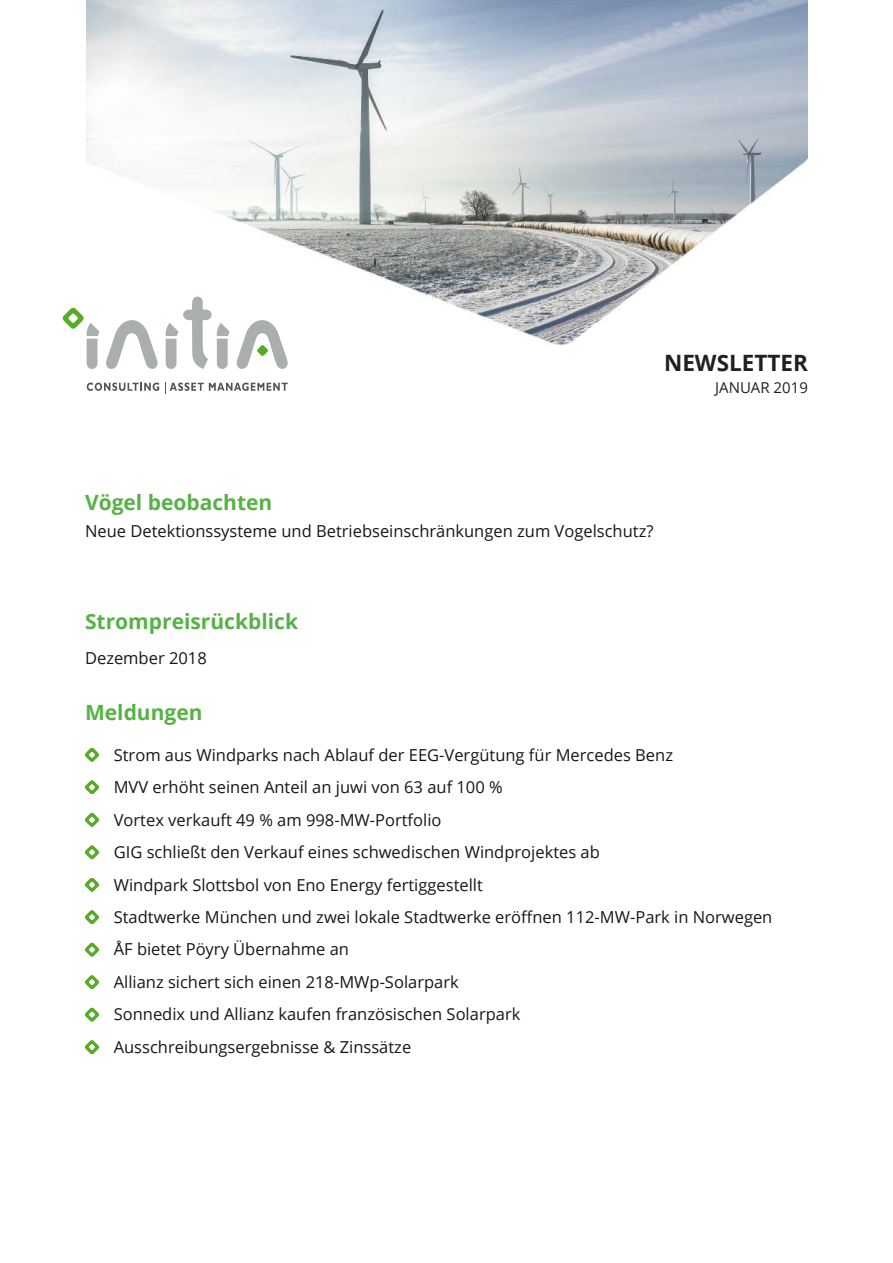
<style>
.page{position:relative;width:893px;height:1263px;background:#fff}
.page>*{position:absolute;margin:0;border:0;box-sizing:border-box;transform-origin:0 0}
.t1{font:700 22.5px "Open Sans";color:#221f1f}
.t2{font:700 21px "Open Sans";color:#57b246}
.t3{font:16.5px/32.4px "Open Sans";color:#13181c}
.t4{font:15px "Open Sans";color:#221f1f}
</style>
<div class="page">
<img style="left:86px;top:0;width:722px;height:345px">
<svg style="left:85px;top:748px;width:14px;height:14px"></svg>
<svg style="left:85px;top:813px;width:14px;height:14px"></svg>
<svg style="left:85px;top:845px;width:14px;height:14px"></svg>
<svg style="left:85px;top:878px;width:14px;height:14px"></svg>
<svg style="left:85px;top:910px;width:14px;height:14px"></svg>
<svg style="left:85px;top:943px;width:14px;height:13px"></svg>
<svg style="left:85px;top:975px;width:14px;height:14px"></svg>
<svg style="left:85px;top:780px;width:14px;height:14px"></svg>
<svg style="left:87px;top:382px;width:72px;height:9px"></svg>
<svg style="left:165px;top:382px;width:123px;height:11px"></svg>
<svg style="left:106px;top:320px;width:52px;height:49px"></svg>
<svg style="left:63px;top:307px;width:36px;height:62px"></svg>
<svg style="left:236px;top:320px;width:52px;height:49px"></svg>
<svg style="left:165px;top:297px;width:65px;height:72px"></svg>
<svg style="left:85px;top:1008px;width:14px;height:13px"></svg>
<svg style="left:85px;top:1040px;width:14px;height:14px"></svg>
<h1 class="t1" style="left:664px;top:352px;width:145px">NEWSLETTER</h1>
<p class="t4" style="left:715px;top:381px;width:94px">JANUAR 2019</p>
<p class="t2" style="left:85px;top:493px;width:189px">Vögel beobachten</p>
<p class="t3" style="left:85px;top:516px;width:570px">Neue Detektionssysteme und Betriebseinschränkungen zum Vogelschutz?</p>
<p class="t2" style="left:85px;top:612px;width:214px">Strompreisrückblick</p>
<p class="t3" style="left:85px;top:643px;width:123px">Dezember 2018</p>
<p class="t2" style="left:85px;top:703px;width:119px">Meldungen</p>
<p class="t3" style="left:114px;top:740px;width:561px">Strom aus Windparks nach Ablauf der EEG-Vergütung für Mercedes Benz</p>
<p class="t3" style="left:114px;top:772px;width:390px">MVV erhöht seinen Anteil an juwi von 63 auf 100 %</p>
<p class="t3" style="left:114px;top:805px;width:329px">Vortex verkauft 49 % am 998-MW-Portfolio</p>
<p class="t3" style="left:114px;top:837px;width:660px">GIG schließt den Verkauf eines schwedischen Windprojektes ab<br>Windpark Slottsbol von Eno Energy fertiggestellt<br>Stadtwerke München und zwei lokale Stadtwerke eröffnen 112-MW-Park in Norwegen ÅF bietet Pöyry Übernahme an<br>Allianz sichert sich einen 218-MWp-Solarpark</p>
<p class="t3" style="left:114px;top:999px;width:408px">Sonnedix und Allianz kaufen französischen Solarpark<br>Ausschreibungsergebnisse &amp; Zinssätze</p>
</div>
